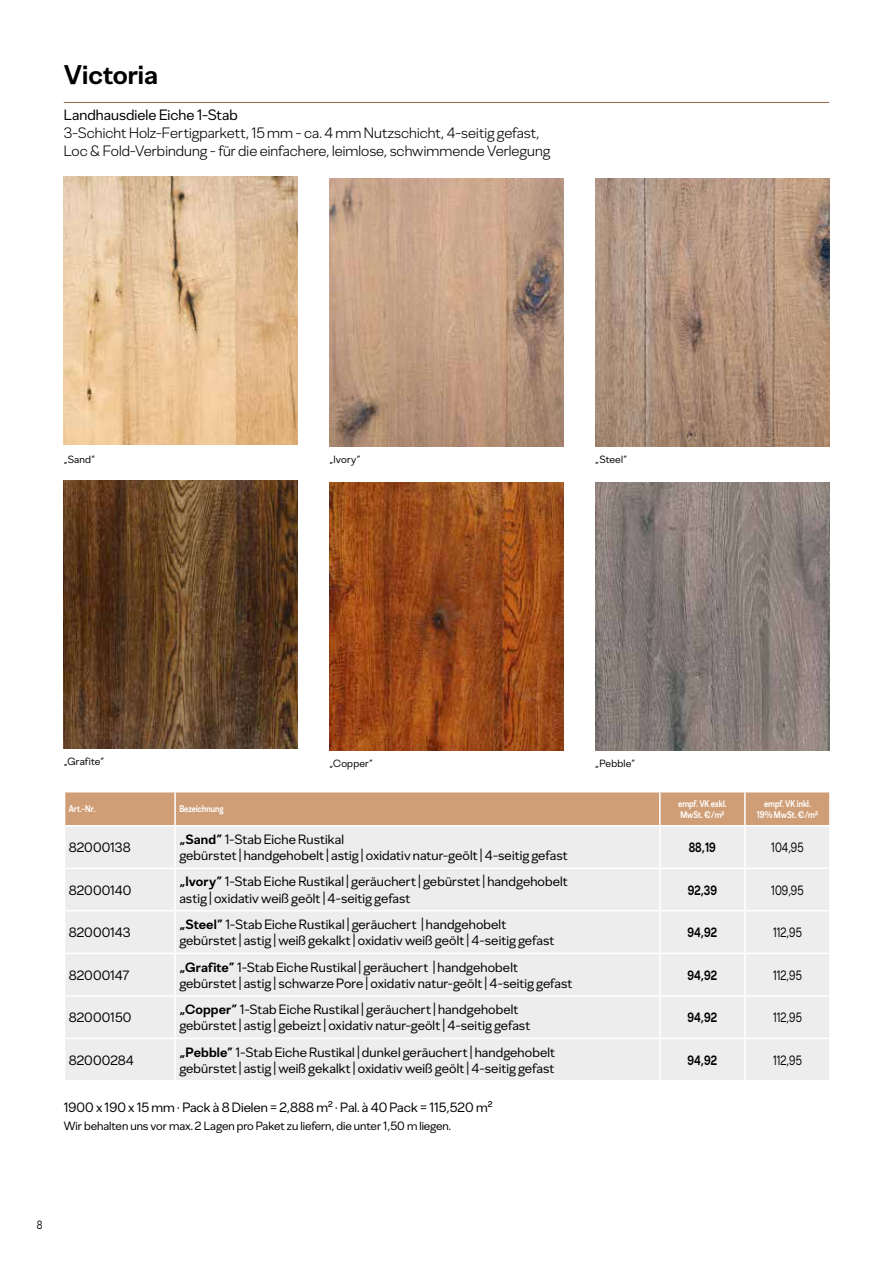
<style>
.page{position:relative;width:893px;height:1263px;background:#fff}
.page>*{position:absolute;margin:0;border:0;box-sizing:border-box;transform-origin:0 0}
.t1{font:700 27px "Amorim Sans";color:#000}
.t2{font:300 15px/18px "Amorim Sans";letter-spacing:.005em;color:#000}
.t3{font:15px "Amorim Sans";letter-spacing:.005em;color:#000}
.t4{font:13.5px/16.2px "Amorim Sans";letter-spacing:.01em;color:#000}
.t5{font:13.5px "Amorim Sans";letter-spacing:.01em;color:#000;scale:.8 1}
.t6{font:700 13.5px "Amorim Sans";color:#000;scale:.8 1}
.t7{font:12px "Amorim Sans";color:#000}
.t8{font:12px "Amorim Sans";color:#000;scale:.8 1}
.t9{font:10.5px "Amorim Sans";letter-spacing:.02em;color:#000}
.t10{font:700 9.75px/11.7px "Amorim Sans";color:#fff;scale:.8 1}
.s1{font-weight:700}
</style>
<div class="page">
<img style="left:595px;top:483px;width:234px;height:267px">
<img style="left:330px;top:483px;width:233px;height:267px">
<img style="left:64px;top:480px;width:234px;height:268px">
<img style="left:64px;top:176px;width:234px;height:268px">
<img style="left:330px;top:179px;width:233px;height:267px">
<img style="left:595px;top:179px;width:234px;height:267px">
<div style="left:65px;top:792px;width:764px;height:33px;background:#d09e76"></div>
<div style="left:65px;top:827px;width:764px;height:253px;background:#ededed"></div>
<hr style="left:174px;top:826px;width:2px;height:41px;background:#fff">
<hr style="left:659px;top:826px;width:2px;height:41px;background:#fff">
<hr style="left:744px;top:826px;width:2px;height:41px;background:#fff">
<hr style="left:64px;top:867px;width:111px;height:2px;background:#fff">
<hr style="left:175px;top:867px;width:485px;height:2px;background:#fff">
<hr style="left:174px;top:869px;width:2px;height:41px;background:#fff">
<hr style="left:660px;top:867px;width:85px;height:2px;background:#fff">
<hr style="left:659px;top:869px;width:2px;height:41px;background:#fff">
<hr style="left:745px;top:867px;width:86px;height:2px;background:#fff">
<hr style="left:744px;top:869px;width:2px;height:41px;background:#fff">
<hr style="left:64px;top:910px;width:111px;height:1px;background:#fff">
<hr style="left:175px;top:910px;width:485px;height:1px;background:#fff">
<hr style="left:174px;top:911px;width:2px;height:41px;background:#fff">
<hr style="left:660px;top:910px;width:85px;height:1px;background:#fff">
<hr style="left:659px;top:911px;width:2px;height:41px;background:#fff">
<hr style="left:745px;top:910px;width:86px;height:1px;background:#fff">
<hr style="left:744px;top:911px;width:2px;height:41px;background:#fff">
<hr style="left:64px;top:952px;width:111px;height:2px;background:#fff">
<hr style="left:175px;top:952px;width:485px;height:2px;background:#fff">
<hr style="left:174px;top:954px;width:2px;height:41px;background:#fff">
<hr style="left:660px;top:952px;width:85px;height:2px;background:#fff">
<hr style="left:659px;top:954px;width:2px;height:41px;background:#fff">
<hr style="left:745px;top:952px;width:86px;height:2px;background:#fff">
<hr style="left:744px;top:954px;width:2px;height:41px;background:#fff">
<hr style="left:64px;top:995px;width:111px;height:1px;background:#fff">
<hr style="left:175px;top:995px;width:485px;height:1px;background:#fff">
<hr style="left:174px;top:996px;width:2px;height:41px;background:#fff">
<hr style="left:660px;top:995px;width:85px;height:1px;background:#fff">
<hr style="left:659px;top:996px;width:2px;height:41px;background:#fff">
<hr style="left:745px;top:995px;width:86px;height:1px;background:#fff">
<hr style="left:744px;top:996px;width:2px;height:41px;background:#fff">
<hr style="left:64px;top:1037px;width:111px;height:2px;background:#fff">
<hr style="left:175px;top:1037px;width:485px;height:2px;background:#fff">
<hr style="left:174px;top:1039px;width:2px;height:41px;background:#fff">
<hr style="left:660px;top:1037px;width:85px;height:2px;background:#fff">
<hr style="left:659px;top:1039px;width:2px;height:41px;background:#fff">
<hr style="left:745px;top:1037px;width:86px;height:2px;background:#fff">
<hr style="left:744px;top:1039px;width:2px;height:41px;background:#fff">
<hr style="left:174px;top:792px;width:2px;height:33px;background:#fff">
<hr style="left:659px;top:792px;width:2px;height:33px;background:#fff">
<hr style="left:744px;top:792px;width:2px;height:33px;background:#fff">
<hr style="left:64px;top:102px;width:765px;height:1px;background:#9a643c">
<h1 class="t1" style="left:64px;top:58px;width:96px">Victoria</h1>
<p class="t3" style="left:64px;top:105px;width:175px">Landhausdiele Eiche 1-Stab</p>
<p class="t2" style="left:64px;top:123px;width:488px">3-Schicht Holz-Fertigparkett, 15 mm - ca. 4 mm Nutzschicht, 4-seitig gefast,<br>Loc &amp; Fold-Verbindung - für die einfachere, leimlose, schwimmende Verlegung</p>
<p class="t9" style="left:64px;top:453px;width:33px">„Sand”</p>
<p class="t9" style="left:330px;top:453px;width:32px">„Ivory”</p>
<p class="t9" style="left:595px;top:453px;width:33px">„Steel”</p>
<p class="t9" style="left:64px;top:754px;width:42px">„Grafite”</p>
<p class="t9" style="left:330px;top:757px;width:45px">„Copper”</p>
<p class="t9" style="left:595px;top:757px;width:41px">„Pebble”</p>
<p class="t10" style="left:69px;top:803px;width:35px">Art.-Nr.</p>
<p class="t10" style="left:179px;top:803px;width:57px">Bezeichnung</p>
<p class="t10" style="left:678px;top:797px;width:62px">empf. VK exkl.<br>MwSt. €/m2</p>
<p class="t10" style="left:757px;top:797px;width:78px;text-align:center">empf. VK inkl.<br>19% MwSt. €/m2</p>
<p class="t4" style="left:69px;top:839px;width:64px">82000138</p>
<p class="t4" style="left:179px;top:831px;width:390px"><span class="s1">„Sand”</span> 1-Stab Eiche Rustikal<br>gebürstet | handgehobelt | astig | oxidativ natur-geölt | 4-seitig gefast</p>
<p class="t6" style="left:689px;top:839px;width:36px">88,19</p>
<p class="t5" style="left:771px;top:839px;width:42px">104,95</p>
<p class="t4" style="left:69px;top:881px;width:64px">82000140</p>
<p class="t4" style="left:179px;top:873px;width:390px"><span class="s1">„Ivory”</span> 1-Stab Eiche Rustikal | geräuchert | gebürstet | handgehobelt astig | oxidativ weiß geölt | 4-seitig gefast</p>
<p class="t6" style="left:688px;top:881px;width:38px">92,39</p>
<p class="t5" style="left:771px;top:881px;width:42px">109,95</p>
<p class="t4" style="left:69px;top:924px;width:63px">82000143</p>
<p class="t4" style="left:179px;top:916px;width:377px"><span class="s1">„Steel”</span> 1-Stab Eiche Rustikal | geräuchert | handgehobelt gebürstet | astig | weiß gekalkt | oxidativ weiß geölt | 4-seitig gefast</p>
<p class="t6" style="left:688px;top:924px;width:39px">94,92</p>
<p class="t5" style="left:773px;top:924px;width:38px">112,95</p>
<p class="t4" style="left:69px;top:966px;width:62px">82000147</p>
<p class="t4" style="left:179px;top:958px;width:395px"><span class="s1">„Grafite”</span> 1-Stab Eiche Rustikal | geräuchert | handgehobelt gebürstet | astig | schwarze Pore | oxidativ natur-geölt | 4-seitig gefast</p>
<p class="t6" style="left:688px;top:966px;width:39px">94,92</p>
<p class="t5" style="left:773px;top:966px;width:38px">112,95</p>
<p class="t4" style="left:69px;top:1009px;width:64px">82000150</p>
<p class="t4" style="left:179px;top:1001px;width:352px"><span class="s1">„Copper”</span> 1-Stab Eiche Rustikal | geräuchert | handgehobelt gebürstet | astig | gebeizt | oxidativ natur-geölt | 4-seitig gefast</p>
<p class="t6" style="left:688px;top:1009px;width:39px">94,92</p>
<p class="t5" style="left:773px;top:1009px;width:38px">112,95</p>
<p class="t4" style="left:69px;top:1052px;width:67px">82000284</p>
<p class="t4" style="left:179px;top:1043px;width:377px"><span class="s1">„Pebble”</span> 1-Stab Eiche Rustikal | dunkel geräuchert | handgehobelt gebürstet | astig | weiß gekalkt | oxidativ weiß geölt | 4-seitig gefast</p>
<p class="t6" style="left:688px;top:1051px;width:39px">94,92</p>
<p class="t5" style="left:773px;top:1051px;width:38px">112,95</p>
<p class="t4" style="left:64px;top:1098px;width:430px">1900 x 190 x 15 mm ∙ Pack à 8 Dielen = 2,888 m² ∙ Pal. à 40 Pack = 115,520 m²</p>
<p class="t7" style="left:64px;top:1118px;width:389px">Wir behalten uns vor max. 2 Lagen pro Paket zu liefern, die unter 1,50 m liegen.</p>
<p class="t8" style="left:37px;top:1218px;width:9px">8</p>
</div>
